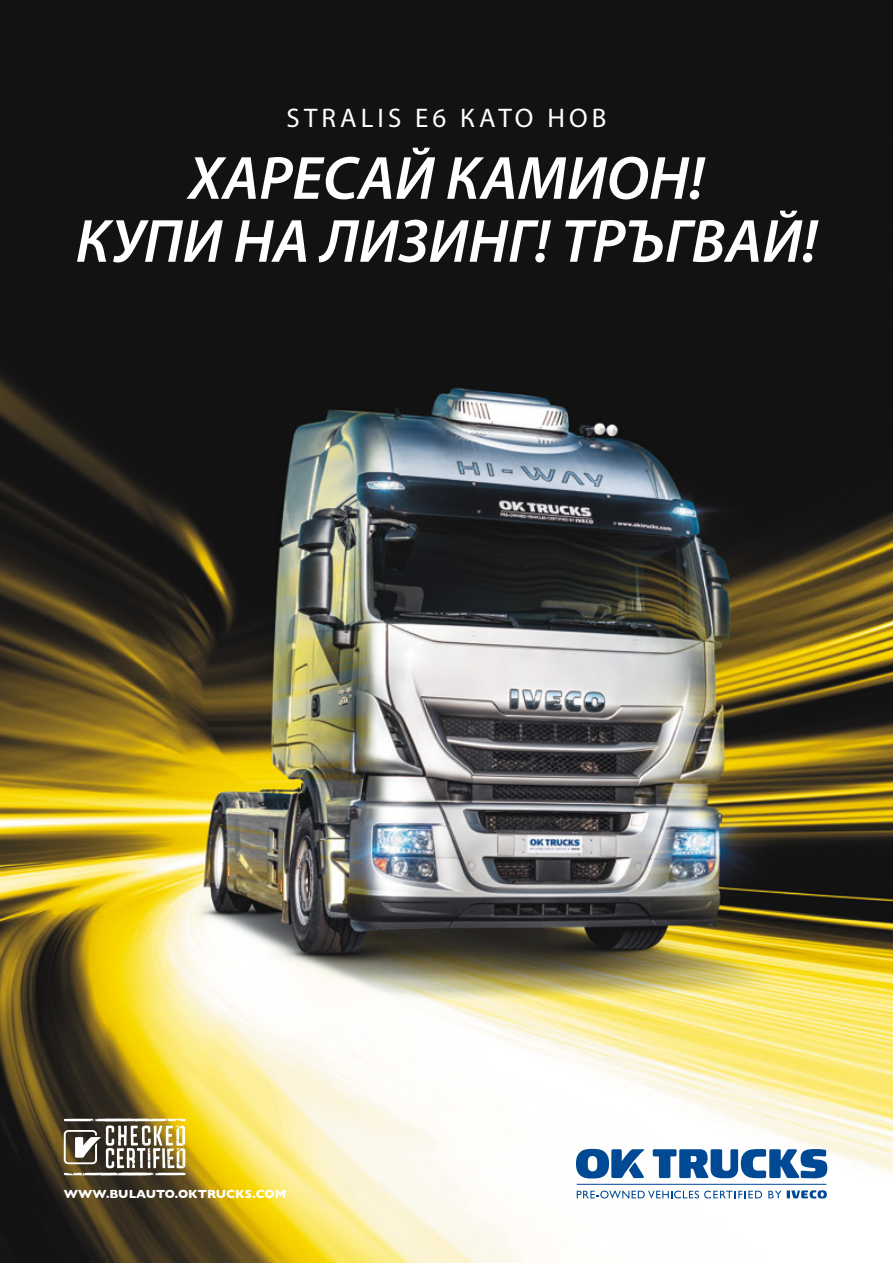
<style>
.page{position:relative;width:893px;height:1263px;background:#fff}
.page>*{position:absolute;margin:0;border:0;box-sizing:border-box;transform-origin:0 0}
.t1{font:italic 600 61.5px/63px "Myriad Pro";color:#fff;text-align:center}
.t2{font:27px "Myriad Pro";letter-spacing:.15em;color:#fff}
.t3{font:700 12px "Gill Sans";color:#fff}
</style>
<div class="page">
<img style="left:0;top:0;width:893px;height:1263px">
<svg style="left:577px;top:1190px;width:185px;height:8px"></svg>
<svg style="left:768px;top:1190px;width:59px;height:8px"></svg>
<hr style="left:577px;top:1184px;width:249px;height:1px;background:#004994">
<svg style="left:653px;top:1149px;width:174px;height:29px"></svg>
<svg style="left:576px;top:1149px;width:68px;height:29px"></svg>
<svg style="left:64px;top:1119px;width:122px;height:56px"></svg>
<p class="t2" style="left:287px;top:103px;width:321px">STRALIS E6 КАТО НОВ</p>
<p class="t1" style="left:76px;top:148px;width:743px">ХАРЕСАЙ КАМИОН!<br>КУПИ НА ЛИЗИНГ! ТРЪГВАЙ!</p>
<p class="t3" style="left:64px;top:1185px;width:224px">WWW.BULAUTO.OKTRUCKS.COM</p>
</div>
